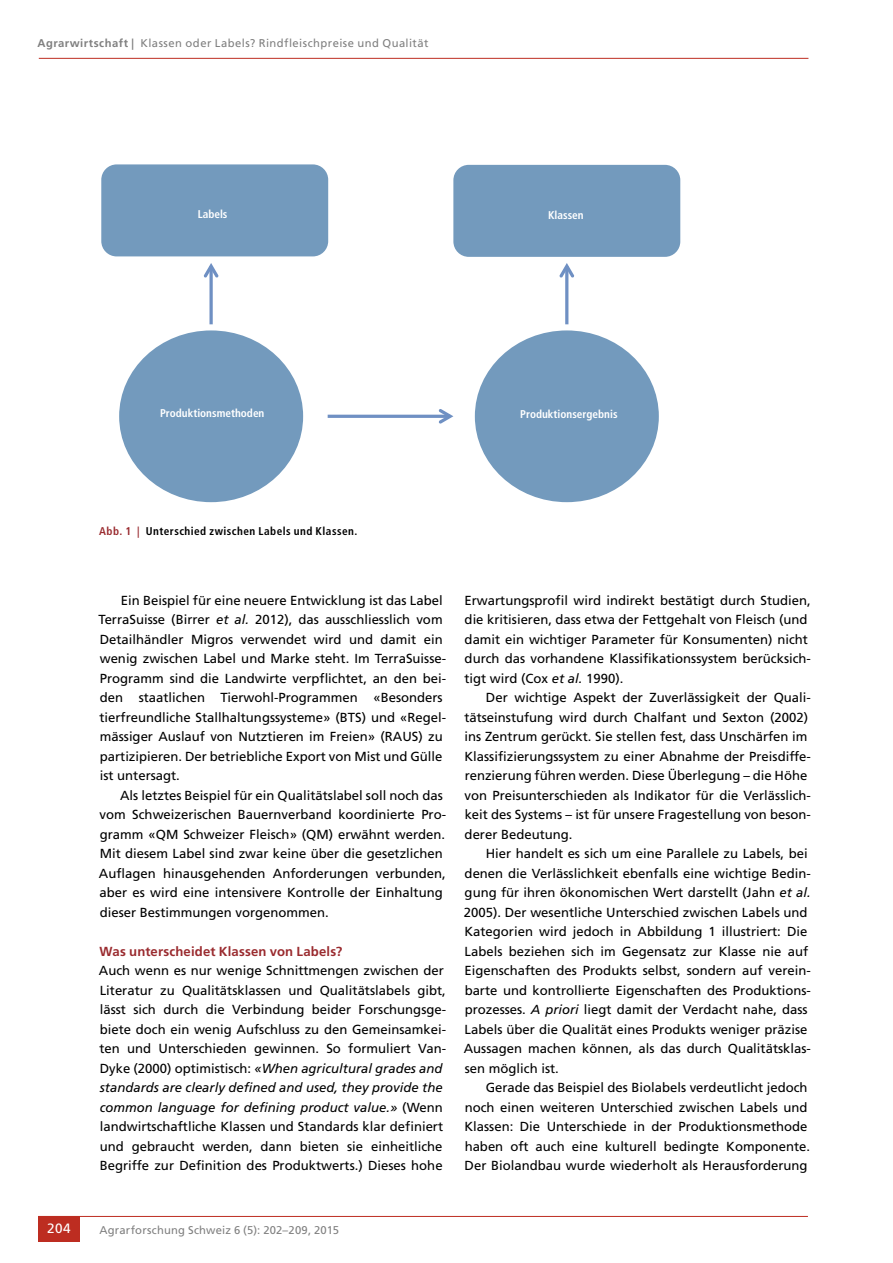
<style>
.page{position:relative;width:893px;height:1263px;background:#fff}
.page>*{position:absolute;margin:0;border:0;box-sizing:border-box;transform-origin:0 0}
.t1{font:13.5px "Frutiger LT Std";color:#fff}
.t2{font:13.2px/19.5px "Frutiger LT Std";color:#000}
.t3{font:700 13.2px "Frutiger LT Std";letter-spacing:.01em;color:#9a2b2f}
.t4{font:11.25px "Frutiger LT Std";letter-spacing:.04em;color:#808080}
.t5{font:700 condensed 11.25px "Frutiger LT Std";color:#fff}
.t6{font:700 condensed 11.25px "Frutiger LT Std";letter-spacing:.04em;color:#000}
.t7{font:11.25px "Frutiger LT Std";letter-spacing:.015em;color:#808080}
.s1{font-weight:700}
.s2{color:#9a2b2f}
.s3{font-style:italic}
</style>
<div class="page">
<hr style="left:39px;top:58px;width:769px;height:1px;background:#bd2d21">
<hr style="left:38px;top:1216px;width:770px;height:1px;background:#bd2d21">
<div style="left:38px;top:1216px;width:42px;height:26px;background:#bd2d21"></div>
<div style="left:119px;top:330px;width:184px;height:172px;background:#739abd;border-radius:50%"></div>
<div style="left:475px;top:330px;width:184px;height:172px;background:#739abd;border-radius:50%"></div>
<div style="left:101px;top:164px;width:227px;height:92px;background:#739abd;border-radius:15px"></div>
<div style="left:453px;top:165px;width:227px;height:92px;background:#739abd;border-radius:15px"></div>
<hr style="left:328px;top:415px;width:122px;height:3px;background:#6f90c3">
<svg style="left:439px;top:409px;width:14px;height:15px"></svg>
<hr style="left:565px;top:266px;width:3px;height:58px;background:#6f90c3">
<svg style="left:559px;top:263px;width:15px;height:15px"></svg>
<svg style="left:209px;top:278px;width:4px;height:46px"></svg>
<svg style="left:204px;top:263px;width:15px;height:15px"></svg>
<p class="t4" style="left:38px;top:36px;width:393px"><span class="s1">Agrarwirtschaft |</span> Klassen oder Labels? Rindfleischpreise und Qualität</p>
<p class="t5" style="left:198px;top:208px;width:31px">Labels</p>
<p class="t5" style="left:548px;top:208px;width:37px">Klassen</p>
<p class="t5" style="left:160px;top:406px;width:106px">Produktionsmethoden</p>
<p class="t5" style="left:520px;top:408px;width:99px">Produktionsergebnis</p>
<p class="t1" style="left:47px;top:1221px;width:25px">204</p>
<p class="t6" style="left:99px;top:524px;width:260px"><span class="s2">Abb. 1 |</span> Unterschied zwischen Labels und Klassen.</p>
<p class="t2" style="left:98px;top:590px;width:349px;text-indent:23px">Ein Beispiel für eine neuere Entwicklung ist das Label TerraSuisse (Birrer <span class="s3">et al.</span> 2012), das ausschliesslich vom Detailhändler Migros verwendet wird und damit ein wenig zwischen Label und Marke steht. Im TerraSuisse-Programm sind die Landwirte verpflichtet, an den bei&shy;den staatlichen Tierwohl-Programmen «Besonders tierfreundliche Stallhaltungssysteme» (BTS) und «Regel&shy;mässiger Auslauf von Nutztieren im Freien» (RAUS) zu partizipieren. Der betriebliche Export von Mist und Gülle ist untersagt.</p>
<p class="t2" style="left:99px;top:785px;width:349px;text-indent:21px">Als letztes Beispiel für ein Qualitätslabel soll noch das vom Schweizerischen Bauernverband koordinierte Pro&shy;gramm «QM Schweizer Fleisch» (QM) erwähnt werden.<br>Mit diesem Label sind zwar keine über die gesetzlichen Auflagen hinausgehenden Anforderungen verbunden, aber es wird eine intensivere Kontrolle der Einhaltung dieser Bestimmungen vorgenommen.</p>
<p class="t3" style="left:100px;top:943px;width:244px">Was unterscheidet Klassen von Labels?</p>
<p class="t2" style="left:99px;top:961px;width:349px">Auch wenn es nur wenige Schnittmengen zwischen der Literatur zu Qualitätsklassen und Qualitätslabels gibt, lässt sich durch die Verbindung beider Forschungsge&shy;biete doch ein wenig Aufschluss zu den Gemeinsamkei&shy;ten und Unterschieden gewinnen. So formuliert Van-Dyke (2000) optimistisch: <span class="s3">«When agricultural grades and standards are clearly defined and used, they provide the common language for defining product value.»</span> (Wenn landwirtschaftliche Klassen und Standards klar definiert und gebraucht werden, dann bieten sie einheitliche Begriffe zur Definition des Produktwerts.) Dieses hohe</p>
<p class="t2" style="left:464px;top:590px;width:348px">Erwartungsprofil wird indirekt bestätigt durch Studien, die kritisieren, dass etwa der Fettgehalt von Fleisch (und damit ein wichtiger Parameter für Konsumenten) nicht durch das vorhandene Klassifikationssystem berücksich&shy;tigt wird (Cox <span class="s3">et al.</span> 1990).</p>
<p class="t2" style="left:464px;top:688px;width:348px;text-indent:22px">Der wichtige Aspekt der Zuverlässigkeit der Quali&shy;tätseinstufung wird durch Chalfant und Sexton (2002) ins Zentrum gerückt. Sie stellen fest, dass Unschärfen im Klassifizierungssystem zu einer Abnahme der Preisdiffe&shy;renzierung führen werden. Diese Überlegung – die Höhe von Preisunterschieden als Indikator für die Verlässlich&shy;keit des Systems – ist für unsere Fragestellung von beson&shy;derer Bedeutung.</p>
<p class="t2" style="left:464px;top:844px;width:349px;text-indent:22px">Hier handelt es sich um eine Parallele zu Labels, bei denen die Verlässlichkeit ebenfalls eine wichtige Bedin&shy;gung für ihren ökonomischen Wert darstellt (Jahn <span class="s3">et al.<br></span>2005). Der wesentliche Unterschied zwischen Labels und Kategorien wird jedoch in Abbildung 1 illustriert: Die Labels beziehen sich im Gegensatz zur Klasse nie auf Eigenschaften des Produkts selbst, sondern auf verein&shy;barte und kontrollierte Eigenschaften des Produktions&shy;prozesses. <span class="s3">A priori</span> liegt damit der Verdacht nahe, dass Labels über die Qualität eines Produkts weniger präzise Aussagen machen können, als das durch Qualitätsklas&shy;sen möglich ist.</p>
<p class="t2" style="left:464px;top:1078px;width:347px;text-indent:21px">Gerade das Beispiel des Biolabels verdeutlicht jedoch noch einen weiteren Unterschied zwischen Labels und Klassen: Die Unterschiede in der Produktionsmethode haben oft auch eine kulturell bedingte Komponente.<br>Der Biolandbau wurde wiederholt als Herausforderung</p>
<p class="t7" style="left:100px;top:1223px;width:241px">Agrarforschung Schweiz 6 (5): 202–209, 2015</p>
</div>
